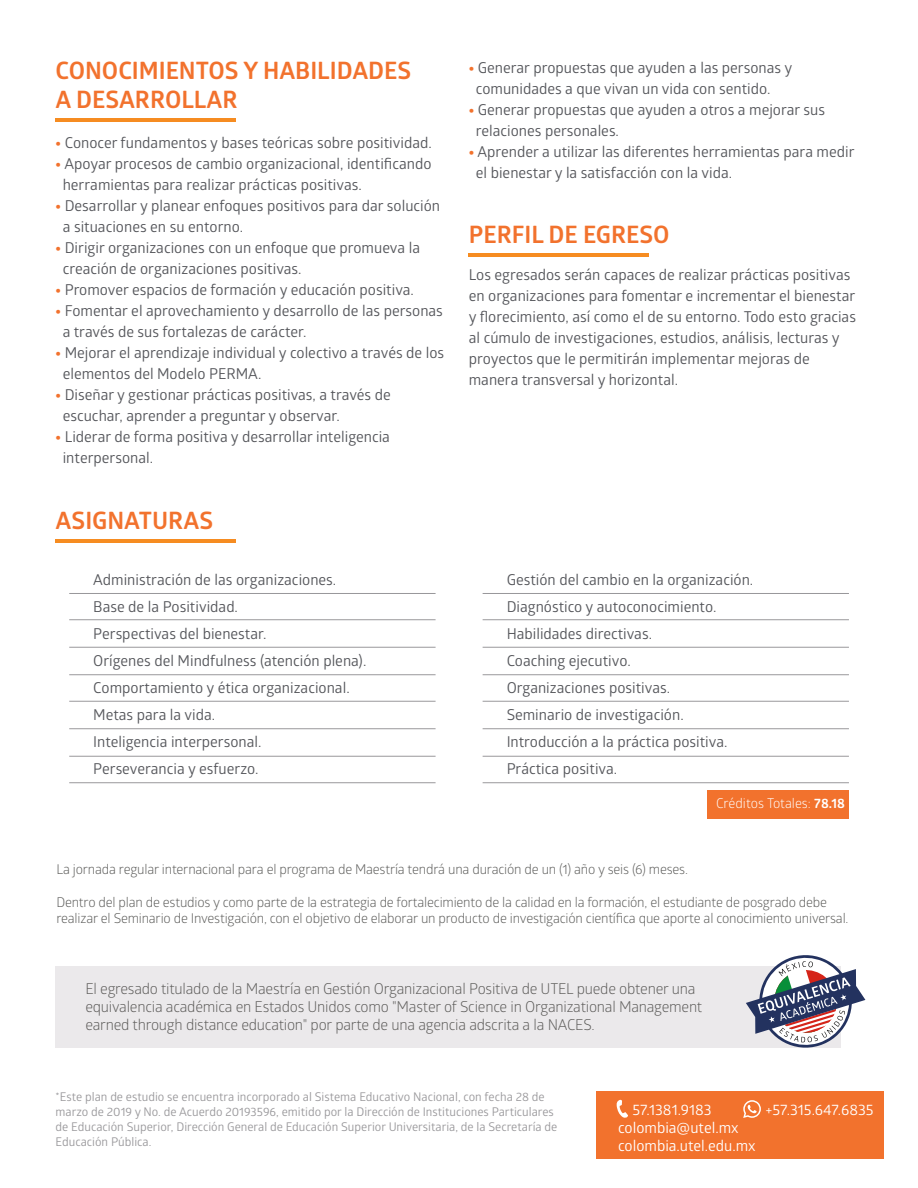
<style>
.page{position:relative;width:918px;height:1188px;background:#fff}
.page>*{position:absolute;margin:0;border:0;box-sizing:border-box;transform-origin:0 0}
.t1{font:700 24px/28.8px "Glober";color:#f2722d}
.t2{font:15px/21px "Glober";color:#54555a}
.t3{font:15px/18px "Glober";letter-spacing:-.015em;color:#5b5a58}
.t4{font:15px/18px "Glober";color:#fff}
.t5{font:13.5px/16.2px "Glober";letter-spacing:-.015em;color:#5a5a58}
.t6{font:13.5px "Glober";color:#fff}
.t7{font:12px/15px "Glober";color:#99989b}
.s1{font-weight:800;color:#f2722d}
.s2{font-weight:700}
</style>
<div class="page">
<div style="left:596px;top:1092px;width:288px;height:67px;background:#f2722d"></div>
<svg style="left:743px;top:1100px;width:18px;height:18px"></svg>
<svg style="left:616px;top:1100px;width:12px;height:18px"></svg>
<hr style="left:469px;top:253px;width:180px;height:4px;background:#f68c21">
<hr style="left:56px;top:118px;width:180px;height:4px;background:#f68c21">
<hr style="left:69px;top:593px;width:367px;height:1px;background:#99989b">
<hr style="left:69px;top:619px;width:367px;height:1px;background:#99989b">
<hr style="left:69px;top:647px;width:367px;height:1px;background:#99989b">
<hr style="left:69px;top:674px;width:367px;height:1px;background:#99989b">
<hr style="left:69px;top:701px;width:367px;height:1px;background:#99989b">
<hr style="left:69px;top:728px;width:367px;height:1px;background:#99989b">
<hr style="left:69px;top:756px;width:367px;height:1px;background:#99989b">
<hr style="left:483px;top:701px;width:366px;height:1px;background:#99989b">
<hr style="left:483px;top:728px;width:366px;height:1px;background:#99989b">
<hr style="left:483px;top:756px;width:366px;height:1px;background:#99989b">
<hr style="left:69px;top:782px;width:367px;height:1px;background:#99989b">
<hr style="left:483px;top:593px;width:366px;height:1px;background:#99989b">
<hr style="left:483px;top:619px;width:366px;height:1px;background:#99989b">
<hr style="left:483px;top:647px;width:366px;height:1px;background:#99989b">
<hr style="left:483px;top:674px;width:366px;height:1px;background:#99989b">
<hr style="left:483px;top:782px;width:366px;height:1px;background:#99989b">
<div style="left:708px;top:790px;width:141px;height:29px;background:#f2722d"></div>
<hr style="left:56px;top:539px;width:180px;height:3px;background:#f68c21">
<div style="left:55px;top:967px;width:786px;height:81px;background:#ebe9eb"></div>
<svg style="left:746px;top:955px;width:119px;height:93px"></svg>
<h1 class="t1" style="left:56px;top:56px;width:357px">CONOCIMIENTOS Y HABILIDADES<br>A DESARROLLAR</h1>
<p class="t2" style="left:56px;top:131px;width:378px"><span class="s1">•</span> Conocer fundamentos y bases teóricas sobre positividad.</p>
<p class="t2" style="left:63px;top:152px;width:370px;text-indent:-7px"><span class="s1">•</span> Apoyar procesos de cambio organizacional, identificando herramientas para realizar prácticas positivas.</p>
<p class="t2" style="left:63px;top:194px;width:379px;text-indent:-7px"><span class="s1">•</span> Desarrollar y planear enfoques positivos para dar solución a situaciones en su entorno.</p>
<p class="t2" style="left:63px;top:236px;width:359px;text-indent:-7px"><span class="s1">•</span> Dirigir organizaciones con un enfoque que promueva la creación de organizaciones positivas.</p>
<p class="t2" style="left:56px;top:278px;width:360px"><span class="s1">•</span> Promover espacios de formación y educación positiva.</p>
<p class="t2" style="left:63px;top:299px;width:382px;text-indent:-7px"><span class="s1">•</span> Fomentar el aprovechamiento y desarrollo de las personas a través de sus fortalezas de carácter.</p>
<p class="t2" style="left:63px;top:341px;width:383px;text-indent:-7px"><span class="s1">•</span> Mejorar el aprendizaje individual y colectivo a través de los elementos del Modelo PERMA.</p>
<p class="t2" style="left:63px;top:383px;width:330px;text-indent:-7px"><span class="s1">•</span> Diseñar y gestionar prácticas positivas, a través de escuchar, aprender a preguntar y observar.</p>
<p class="t2" style="left:63px;top:425px;width:329px;text-indent:-7px"><span class="s1">•</span> Liderar de forma positiva y desarrollar inteligencia interpersonal.</p>
<h1 class="t1" style="left:56px;top:506px;width:159px">ASIGNATURAS</h1>
<p class="t2" style="left:476px;top:57px;width:318px;text-indent:-7px"><span class="s1">•</span> Generar propuestas que ayuden a las personas y comunidades a que vivan un vida con sentido.</p>
<p class="t2" style="left:476px;top:99px;width:351px;text-indent:-7px"><span class="s1">•</span> Generar propuestas que ayuden a otros a mejorar sus relaciones personales.</p>
<p class="t2" style="left:476px;top:141px;width:380px;text-indent:-7px"><span class="s1">•</span> Aprender a utilizar las diferentes herramientas para medir el bienestar y la satisfacción con la vida.</p>
<h1 class="t1" style="left:469px;top:220px;width:202px">PERFIL DE EGRESO</h1>
<p class="t2" style="left:469px;top:263px;width:389px">Los egresados serán capaces de realizar prácticas positivas en organizaciones para fomentar e incrementar el bienestar y florecimiento, así como el de su entorno. Todo esto gracias al cúmulo de investigaciones, estudios, análisis, lecturas y proyectos que le permitirán implementar mejoras de manera transversal y horizontal.</p>
<p class="t2" style="left:93px;top:566px;width:275px;line-height:27px">Administración de las organizaciones.<br>Base de la Positividad.<br>Perspectivas del bienestar.<br>Orígenes del Mindfulness (atención plena).<br>Comportamiento y ética organizacional.<br>Metas para la vida.<br>Inteligencia interpersonal.<br>Perseverancia y esfuerzo.</p>
<p class="t2" style="left:507px;top:566px;width:248px;line-height:27px">Gestión del cambio en la organización.<br>Diagnóstico y autoconocimiento.<br>Habilidades directivas.<br>Coaching ejecutivo.<br>Organizaciones positivas.<br>Seminario de investigación.<br>Introducción a la práctica positiva.<br>Práctica positiva.</p>
<p class="t6" style="left:716px;top:794px;width:130px">Créditos Totales: <span class="s2">78.18</span></p>
<p class="t5" style="left:56px;top:861px;width:633px">La jornada regular internacional para el programa de Maestría tendrá una duración de un (1) año y seis (6) meses.</p>
<p class="t5" style="left:56px;top:893px;width:794px">Dentro del plan de estudios y como parte de la estrategia de fortalecimiento de la calidad en la formación, el estudiante de posgrado debe realizar el Seminario de Investigación, con el objetivo de elaborar un producto de investigación científica que aporte al conocimiento universal.</p>
<p class="t3" style="left:85px;top:979px;width:618px">El egresado titulado de la Maestría en Gestión Organizacional Positiva de UTEL puede obtener una equivalencia académica en Estados Unidos como "Master of Science in Organizational Management earned through distance education" por parte de una agencia adscrita a la NACES.</p>
<p class="t7" style="left:56px;top:1088px;width:503px">*Este plan de estudio se encuentra incorporado al Sistema Educativo Nacional, con fecha 28 de marzo de 2019 y No. de Acuerdo 20193596, emitido por la Dirección de Instituciones Particulares de Educación Superior, Dirección General de Educación Superior Universitaria, de la Secretaría de Educación Pública.</p>
<p class="t4" style="left:618px;top:1100px;width:139px;text-indent:14px">57.1381.9183 colombia@utel.mx colombia.utel.edu.mx</p>
<p class="t4" style="left:765px;top:1100px;width:110px">+57.315.647.6835</p>
</div>
